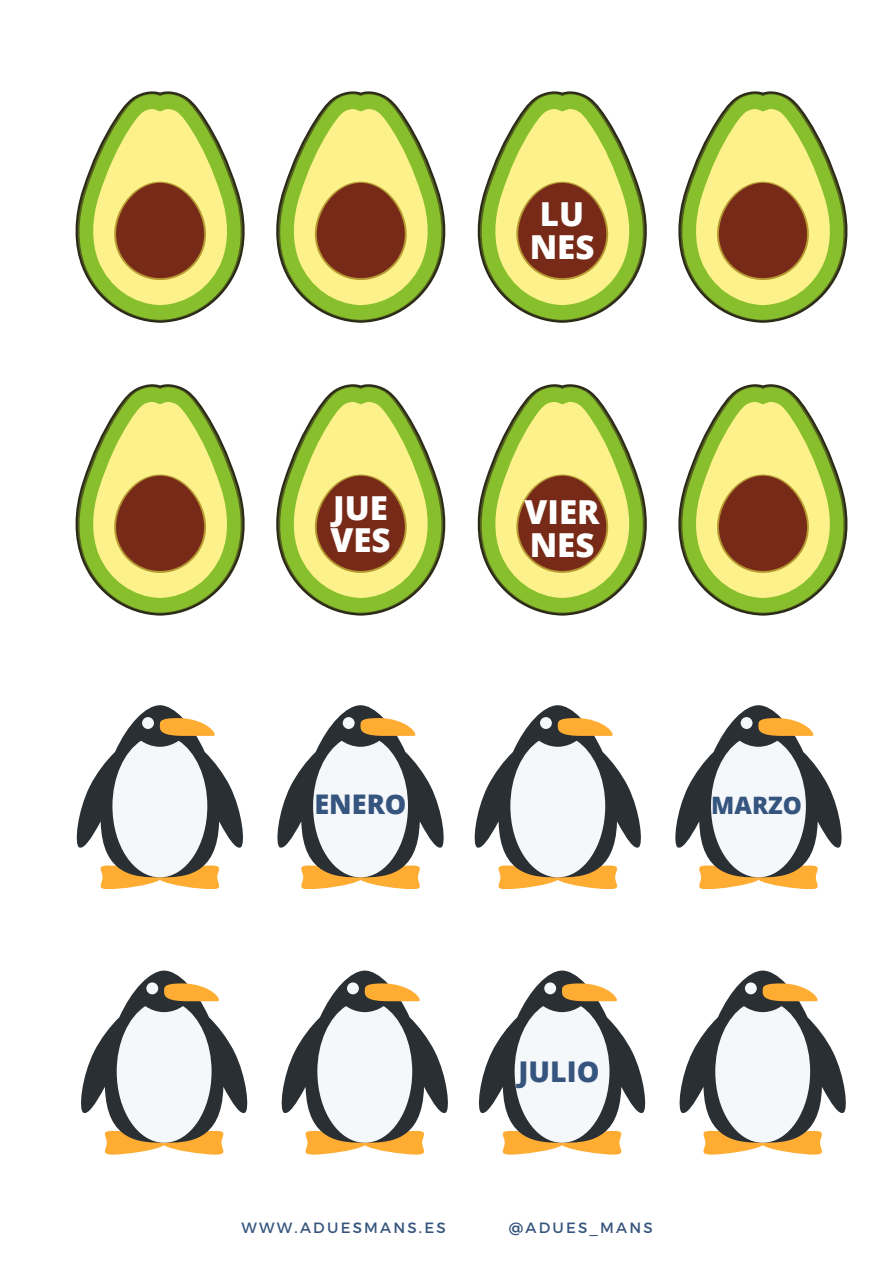
<style>
.page{position:relative;width:894px;height:1264px;background:#fff}
.page>*{position:absolute;margin:0;border:0;box-sizing:border-box;transform-origin:0 0}
.t1{font:800 33px "Open Sans";color:#fff}
.t2{font:800 28.5px "Open Sans";color:#36557e}
.t3{font:800 27px "Open Sans";color:#36557e}
.t4{font:800 24px "Open Sans";color:#36557e}
.t5{font:14.85px "Montserrat";letter-spacing:.15em;color:#36557e}
</style>
<div class="page">
<svg style="left:75px;top:91px;width:170px;height:231px"></svg>
<div style="left:116px;top:183px;width:88px;height:95px;background:#782a18;border-radius:44px"></div>
<svg style="left:276px;top:91px;width:170px;height:231px"></svg>
<div style="left:316px;top:183px;width:88px;height:95px;background:#782a18;border-radius:44px"></div>
<svg style="left:477px;top:91px;width:170px;height:231px"></svg>
<div style="left:518px;top:183px;width:88px;height:95px;background:#782a18;border-radius:44px"></div>
<svg style="left:678px;top:91px;width:170px;height:231px"></svg>
<div style="left:718px;top:183px;width:88px;height:95px;background:#782a18;border-radius:44px"></div>
<svg style="left:75px;top:384px;width:170px;height:231px"></svg>
<div style="left:116px;top:476px;width:88px;height:95px;background:#782a18;border-radius:44px"></div>
<svg style="left:276px;top:384px;width:170px;height:231px"></svg>
<div style="left:316px;top:476px;width:88px;height:95px;background:#782a18;border-radius:44px"></div>
<svg style="left:477px;top:384px;width:170px;height:231px"></svg>
<div style="left:518px;top:476px;width:88px;height:95px;background:#782a18;border-radius:44px"></div>
<svg style="left:678px;top:384px;width:170px;height:231px"></svg>
<div style="left:718px;top:476px;width:88px;height:95px;background:#782a18;border-radius:44px"></div>
<svg style="left:76px;top:705px;width:167px;height:183px"></svg>
<div style="left:142px;top:717px;width:12px;height:12px;background:#f5f8fa;border-radius:50%"></div>
<svg style="left:277px;top:705px;width:167px;height:183px"></svg>
<div style="left:342px;top:717px;width:12px;height:12px;background:#f5f8fa;border-radius:50%"></div>
<svg style="left:474px;top:705px;width:167px;height:183px"></svg>
<div style="left:540px;top:717px;width:11px;height:12px;background:#f5f8fa;border-radius:50%"></div>
<svg style="left:675px;top:705px;width:167px;height:183px"></svg>
<div style="left:740px;top:717px;width:12px;height:12px;background:#f5f8fa;border-radius:50%"></div>
<svg style="left:81px;top:970px;width:167px;height:184px"></svg>
<div style="left:146px;top:982px;width:12px;height:12px;background:#f5f8fa;border-radius:50%"></div>
<svg style="left:281px;top:970px;width:167px;height:184px"></svg>
<div style="left:347px;top:982px;width:12px;height:12px;background:#f5f8fa;border-radius:50%"></div>
<svg style="left:478px;top:970px;width:168px;height:184px"></svg>
<div style="left:544px;top:982px;width:12px;height:12px;background:#f5f8fa;border-radius:50%"></div>
<svg style="left:679px;top:970px;width:167px;height:184px"></svg>
<div style="left:744px;top:982px;width:12px;height:12px;background:#f5f8fa;border-radius:50%"></div>
<p class="t1" style="left:333px;top:484px;width:56px">JUE</p>
<p class="t1" style="left:330px;top:517px;width:62px">VES</p>
<p class="t1" style="left:539px;top:191px;width:46px">LU</p>
<p class="t1" style="left:529px;top:223px;width:66px">NES</p>
<p class="t1" style="left:524px;top:489px;width:76px">VIER</p>
<p class="t1" style="left:529px;top:521px;width:66px">NES</p>
<p class="t3" style="left:314px;top:785px;width:93px">ENERO</p>
<p class="t4" style="left:711px;top:788px;width:92px">MARZO</p>
<p class="t2" style="left:518px;top:1051px;width:82px">JULIO</p>
<p class="t5" style="left:241px;top:1217px;width:205px">WWW.ADUESMANS.ES</p>
<p class="t5" style="left:508px;top:1217px;width:145px">@ADUES_MANS</p>
</div>
